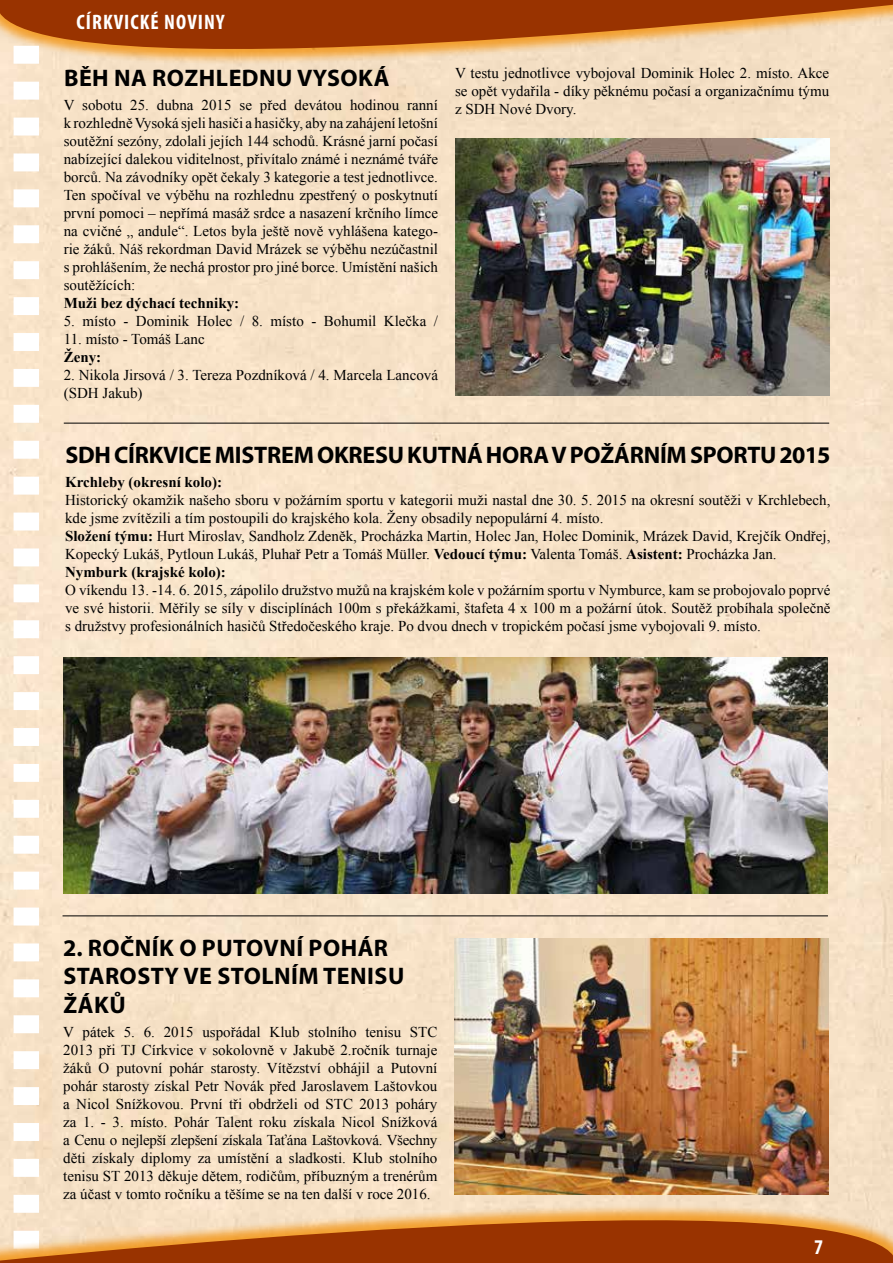
<style>
.page{position:relative;width:893px;height:1263px;background:#fff}
.page>*{position:absolute;margin:0;border:0;box-sizing:border-box;transform-origin:0 0}
.t1{font:700 24px "Myriad Pro";letter-spacing:.02em;color:#000}
.t2{font:700 24px "Myriad Pro";letter-spacing:-.01em;color:#000}
.t3{font:700 24px "Myriad Pro";letter-spacing:.06em;color:#000}
.t4{font:700 condensed 21px "Myriad Pro";letter-spacing:.05em;color:#fff}
.t5{font:15px/18px "Times New Roman";color:#000;text-align:justify}
.t6{font:700 15px "Times New Roman";color:#000}
.s1{font-weight:700}
</style>
<div class="page">
<div style="left:0;top:109px;width:893px;height:1051px;background:#f7e2c8"></div>
<svg style="left:0;top:0;width:893px;height:109px;background:#d6a279"></svg>
<svg style="left:14px;top:46px;width:25px;height:1114px"></svg>
<svg style="left:0;top:1160px;width:893px;height:103px;background:#d6a176"></svg>
<img style="left:455px;top:139px;width:374px;height:257px">
<img style="left:454px;top:939px;width:374px;height:256px">
<img style="left:63px;top:657px;width:765px;height:236px">
<hr style="left:64px;top:423px;width:765px;height:1px;background:#000">
<hr style="left:63px;top:915px;width:765px;height:1px;background:#000">
<h2 class="t4" style="left:77px;top:9px;width:149px">CÍRKVICKÉ NOVINY</h2>
<h1 class="t1" style="left:64px;top:62px;width:168px">BĚH NA ROZHLEDNU</h1>
<h1 class="t1" style="left:297px;top:62px;width:91px">VYSOKÁ</h1>
<p class="t5" style="left:64px;top:96px;width:376px">V sobotu 25. dubna 2015 se před devátou hodinou ranní k rozhledně Vysoká sjeli hasiči a hasičky, aby na zahájení letošní soutěžní sezóny, zdolali jejích 144 schodů. Krásné jarní počasí nabízející dalekou viditelnost, přivítalo známé i neznámé tváře borců. Na závodníky opět čekaly 3 kategorie a test jednotlivce.<br>Ten spočíval ve výběhu na rozhlednu zpestřený o poskytnutí první pomoci – nepřímá masáž srdce a nasazení krčního límce na cvičné „ andule“. Letos byla ještě nově vyhlášena katego&shy;rie žáků. Náš rekordman David Mrázek se výběhu nezúčastnil s prohlášením, že nechá prostor pro jiné borce. Umístění našich soutěžících:</p>
<p class="t6" style="left:64px;top:293px;width:177px">Muži bez dýchací techniky:</p>
<p class="t5" style="left:64px;top:312px;width:376px">5. místo - Dominik Holec / 8. místo - Bohumil Klečka /</p>
<p class="t5" style="left:64px;top:330px;width:143px">11. místo - Tomáš Lanc</p>
<p class="t6" style="left:64px;top:347px;width:39px">Ženy:</p>
<p class="t5" style="left:64px;top:366px;width:376px">2. Nikola Jirsová / 3. Tereza Pozdníková / 4. Marcela Lancová (SDH Jakub)</p>
<p class="t5" style="left:455px;top:64px;width:376px">V testu jednotlivce vybojoval Dominik Holec 2. místo. Akce se opět vydařila - díky pěknému počasí a organizačnímu týmu z SDH Nové Dvory.</p>
<h1 class="t1" style="left:65px;top:440px;width:111px">SDH CÍRKVICE</h1>
<h1 class="t2" style="left:215px;top:440px;width:209px">MISTREM OKRESU KUTNÁ</h1>
<h1 class="t3" style="left:486px;top:440px;width:173px">HORAVPOŽÁRNÍM</h1>
<h1 class="t1" style="left:690px;top:440px;width:142px">SPORTU 2015</h1>
<p class="t6" style="left:65px;top:472px;width:158px">Krchleby (okresní kolo):</p>
<p class="t5" style="left:65px;top:491px;width:767px;text-align:left">Historický okamžik našeho sboru v požárním sportu v kategorii muži nastal dne 30. 5. 2015 na okresní soutěži v Krchlebech, kde jsme zvítězili a tím postoupili do krajského kola. Ženy obsadily nepopulární 4. místo.<br><span class="s1">Složení týmu:</span> Hurt Miroslav, Sandholz Zdeněk, Procházka Martin, Holec Jan, Holec Dominik, Mrázek David, Krejčík Ondřej, Kopecký Lukáš, Pytloun Lukáš, Pluhař Petr a Tomáš Müller. <span class="s1">Vedoucí týmu:</span> Valenta Tomáš. <span class="s1">Asistent:</span> Procházka Jan.<br><span class="s1">Nymburk (krajské kolo):</span></p>
<p class="t5" style="left:65px;top:581px;width:767px">O víkendu 13. -14. 6. 2015, zápolilo družstvo mužů na krajském kole v požárním sportu v Nymburce, kam se probojovalo poprvé ve své historii. Měřily se síly v disciplínách 100m s překážkami, štafeta 4 x 100 m a požární útok. Soutěž probíhala společně s družstvy profesionálních hasičů Středočeského kraje. Po dvou dnech v tropickém počasí jsme vybojovali 9. místo.</p>
<h1 class="t1" style="left:63px;top:932px;width:155px">2. ROČNÍK O PUTOVNÍ</h1>
<h1 class="t1" style="left:309px;top:932px;width:81px">POHÁR</h1>
<h1 class="t1" style="left:63px;top:961px;width:183px">STA ROSTY VE STOLNÍM</h1>
<h1 class="t1" style="left:323px;top:961px;width:14px">TENI</h1>
<h1 class="t1" style="left:375px;top:961px;width:28px">SU</h1>
<h1 class="t1" style="left:63px;top:989px;width:64px">ŽÁKŮ</h1>
<p class="t5" style="left:63px;top:1023px;width:376px">V pátek 5. 6. 2015 uspořádal Klub stolního tenisu STC 2013 při TJ Církvice v sokolovně v Jakubě 2.ročník turnaje žáků O putovní pohár starosty. Vítězství obhájil a Putovní pohár starosty získal Petr Novák před Jaroslavem Laštovkou a Nicol Snížkovou. První tři obdrželi od STC 2013 poháry za 1. - 3. místo. Pohár Talent roku získala Nicol Snížková a Cenu o nejlepší zlepšení získala Taťána Laštovková. Všechny děti získaly diplomy za umístění a sladkosti. Klub stolního tenisu ST 2013 děkuje dětem, rodičům, příbuzným a trenérům za účast v tomto ročníku a těšíme se na ten další v roce 2016.</p>
<h2 class="t4" style="left:814px;top:1234px;width:10px">7</h2>
</div>
